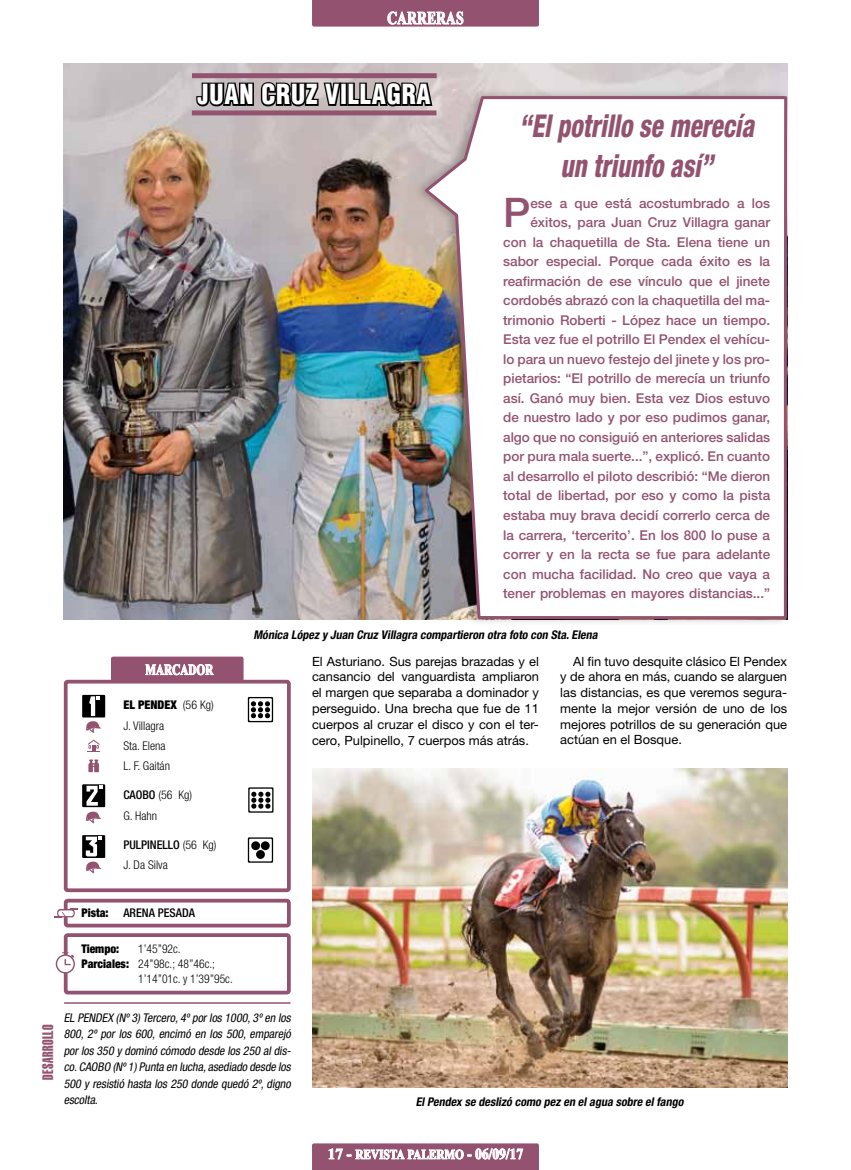
<style>
.page{position:relative;width:851px;height:1170px;background:#fff}
.page>*{position:absolute;margin:0;border:0;box-sizing:border-box;transform-origin:0 0}
.t1{font:500 40.8px "Helvetica Neue LT Std";color:#935370}
.t2{font:italic 800 condensed 31.5px/40.5px "Helvetica Neue LT Std";color:#935370;text-align:center;scale:.8 1}
.t3{font:900 condensed 27px "Helvetica";letter-spacing:.03em;color:#fff;scale:.94 1}
.t4{font:700 18px "Times New Roman";letter-spacing:.02em;color:#fff;scale:.75 1}
.t5{font:15px "Helvetica LT Std Extra Comp";letter-spacing:.025em;color:#935370}
.t6{font:700 15px "Times New Roman";letter-spacing:-.005em;color:#fff;scale:.75 1}
.t7{font:500 13.5px/19.5px "Helvetica Neue LT Std";color:#935370;text-align:right}
.t8{font:700 13.5px "Times New Roman";color:#fff;scale:.83 1}
.t9{font:12.75px/15.8px "Helvetica Neue LT Std";color:#000;text-align:justify}
.t10{font:italic condensed 12px/16.5px "Helvetica Neue LT Std";color:#000;text-align:justify}
.t11{font:300 condensed 12px/20.2px "Helvetica Neue LT Std";color:#000}
.t12{font:italic 700 condensed 12px "Helvetica Neue LT Std";color:#000}
.t13{font:900 condensed 12px/15px "Helvetica Neue LT Std";color:#000}
.t14{font:500 condensed 12px "Helvetica Neue LT Std";color:#000}
.s1{font-weight:900}
.s2{font-weight:500}
.s3{font-size:15px}
</style>
<div class="page">
<hr style="left:65px;top:1002px;width:225px;height:1px;background:#935370">
<div style="left:64px;top:933px;width:227px;height:61px;border:4px solid #935370;border-radius:2px"></div>
<div style="left:64px;top:898px;width:227px;height:29px;border:4px solid #935370;border-radius:2px"></div>
<svg style="left:55px;top:908px;width:22px;height:9px"></svg>
<svg style="left:56px;top:952px;width:19px;height:21px"></svg>
<div style="left:111px;top:656px;width:132px;height:25px;background:#935370;border-radius:2px"></div>
<div style="left:64px;top:679px;width:227px;height:213px;border:4px solid #935370;border-radius:2px"></div>
<svg style="left:86px;top:811px;width:16px;height:12px"></svg>
<div style="left:82px;top:694px;width:23px;height:23px;background:#000"></div>
<svg style="left:85px;top:696px;width:17px;height:37px"></svg>
<div style="left:82px;top:784px;width:23px;height:23px;background:#000"></div>
<svg style="left:86px;top:785px;width:16px;height:20px"></svg>
<div style="left:82px;top:835px;width:23px;height:22px;background:#000"></div>
<svg style="left:85px;top:836px;width:17px;height:37px"></svg>
<svg style="left:88px;top:739px;width:12px;height:13px"></svg>
<svg style="left:145px;top:664px;width:68px;height:11px"></svg>
<svg style="left:88px;top:759px;width:11px;height:13px"></svg>
<svg style="left:312px;top:1143px;width:227px;height:26px;background:#a67289"></svg>
<svg style="left:312px;top:0;width:227px;height:27px;background:#9d627d"></svg>
<img style="left:64px;top:64px;width:723px;height:555px">
<img style="left:312px;top:768px;width:475px;height:318px">
<div style="left:412px;top:88px;width:377px;height:539px;background:#000;opacity:.25"></div>
<svg style="left:421px;top:95px;width:367px;height:525px"></svg>
<svg style="left:195px;top:63px;width:239px;height:181px;background:#a59793"></svg>
<svg style="left:192px;top:73px;width:244px;height:5px"></svg>
<svg style="left:192px;top:110px;width:244px;height:5px"></svg>
<svg style="left:248px;top:697px;width:25px;height:25px"></svg>
<svg style="left:248px;top:787px;width:25px;height:25px"></svg>
<svg style="left:248px;top:837px;width:25px;height:25px"></svg>
<div style="left:251px;top:841px;width:9px;height:9px;background:#000;border-radius:50%"></div>
<div style="left:261px;top:841px;width:9px;height:9px;background:#000;border-radius:50%"></div>
<div style="left:256px;top:850px;width:9px;height:8px;background:#000;border-radius:50%"></div>
<h3 class="t4" style="left:387px;top:6px;width:103px">CARRERAS</h3>
<h3 class="t3" style="left:197px;top:77px;width:249px">JUAN CRUZ VILLAGRA</h3>
<h2 class="t2" style="left:519px;top:105px;width:295px">“El potrillo se merecía un triunfo así”</h2>
<h1 class="t1" style="left:503px;top:188px;width:29px">P</h1>
<p class="t7" style="left:503px;top:193px;width:268px">ese a que está acostumbrado a los éxitos, para Juan Cruz Villagra ganar<br>con la chaquetilla de Sta. Elena tiene un sabor especial. Porque cada éxito es la reafirmación de ese vínculo que el jinete cordobés abrazó con la chaquetilla del ma&shy;trimonio Roberti - López hace un tiempo.<br>Esta vez fue el potrillo El Pendex el vehícu&shy;lo para un nuevo festejo del jinete y los pro&shy;pietarios: “El potrillo de merecía un triunfo así. Ganó muy bien. Esta vez Dios estuvo de nuestro lado y por eso pudimos ganar, algo que no consiguió en anteriores salidas por pura mala suerte...”, explicó. En cuanto al desarrollo el piloto describió: “Me dieron total de libertad, por eso y como la pista estaba muy brava decidí correrlo cerca de la carrera, ‘tercerito’. En los 800 lo puse a correr y en la recta se fue para adelante con mucha facilidad. No creo que vaya a tener problemas en mayores distancias...”</p>
<p class="t6" style="left:145px;top:659px;width:92px">MARCADOR</p>
<p class="t11" style="left:123px;top:694px;width:92px"><span class="s1">EL PENDEX</span> (56 Kg)<br>J. Villagra<br>Sta. Elena<br>L. F. Gaitán</p>
<p class="t11" style="left:123px;top:784px;width:70px"><span class="s2">CAOBO</span> (56 Kg)<br>G. Hahn</p>
<p class="t11" style="left:123px;top:834px;width:94px"><span class="s2">PULPINELLO</span> (56 Kg)<br>J. Da Silva</p>
<p class="t12" style="left:253px;top:627px;width:348px">Mónica López y Juan Cruz Villagra compartieron otra foto con Sta.Elena</p>
<p class="t9" style="left:312px;top:653px;width:228px">El Asturiano. Sus parejas brazadas y el cansancio del vanguardista ampliaron el margen que separaba a dominador y perseguido. Una brecha que fue de 11 cuerpos al cruzar el disco y con el ter&shy;cero, Pulpinello, 7 cuerpos más atrás.</p>
<p class="t9" style="left:560px;top:653px;width:228px;text-indent:13px">Al fin tuvo desquite clásico El Pendex y de ahora en más, cuando se alarguen las distancias, es que veremos segura&shy;mente la mejor versión de uno de los mejores potrillos de su generación que actúan en el Bosque.</p>
<p class="t14" style="left:123px;top:905px;width:72px">ARENA PESADA</p>
<p class="t11" style="left:138px;top:941px;width:96px;line-height:15px">1’45’’92c.<br>24’’98c.; 48’’46c.;<br>1’14’’01c. y 1’39’’95c.</p>
<p class="t13" style="left:81px;top:905px;width:29px">Pista:</p>
<p class="t13" style="left:81px;top:941px;width:49px">Tiempo:<br>Parciales:</p>
<p class="t5" style="left:39px;top:1079px;width:56px;rotate:-90deg">DESARROLLO</p>
<p class="t10" style="left:64px;top:1009px;width:231px">EL PENDEX (Nº3) Tercero,4ºporlos 1000,3ºen los 800, 2º por los 600, encimó en los 500, emparejó porlos 350 y dominó cómodo desde los 250 aldis&shy;co.CAOBO (Nº1) Punta en lucha,asediado desde los 500 y resistió hasta los 250 donde quedó 2º,digno escolta.</p>
<p class="t12" style="left:415px;top:1094px;width:272px">ElPendex se deslizó como pez en elagua sobre elfango</p>
<p class="t8" style="left:328px;top:1144px;width:237px"><span class="s3">17 -</span> REVISTA PALERMO <span class="s3">- 06/09/17</span></p>
</div>
